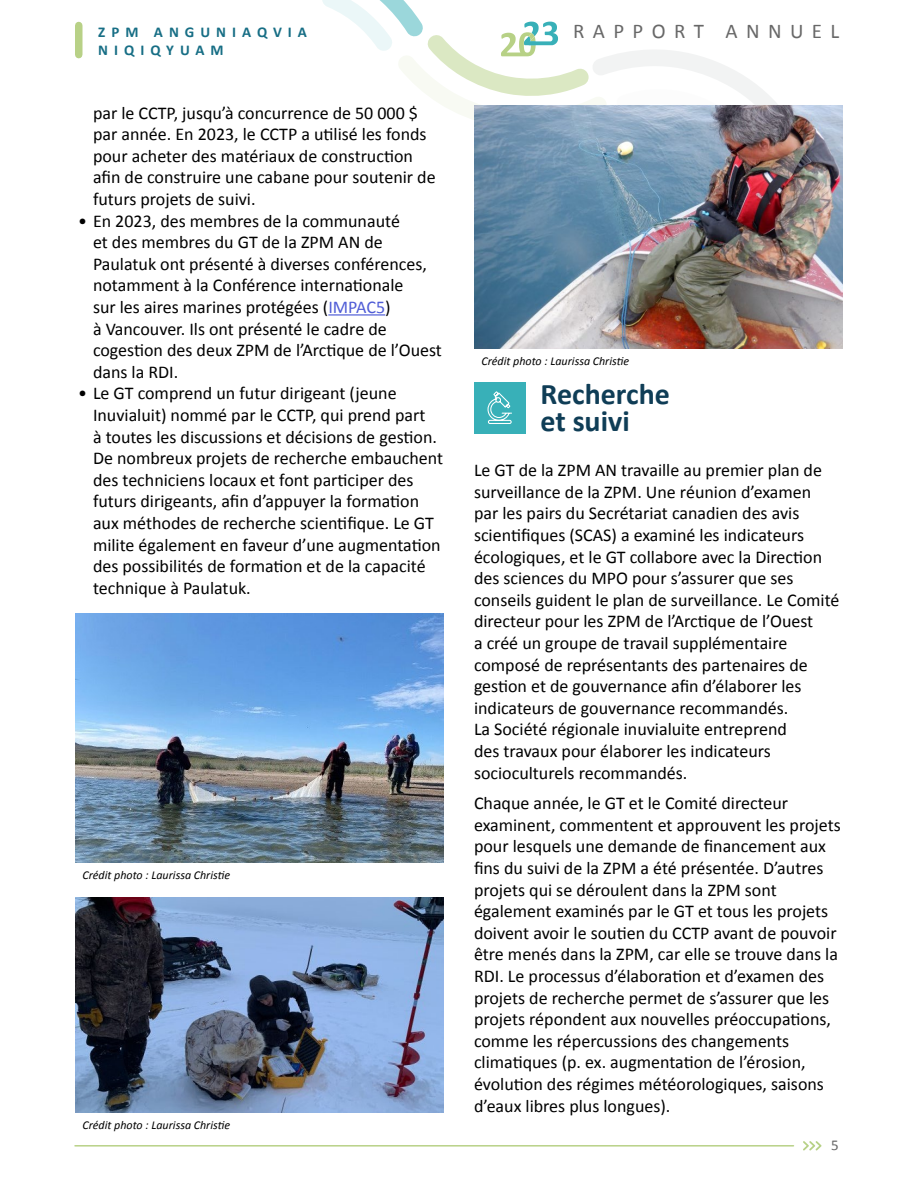
<style>
.page{position:relative;width:918px;height:1188px;background:#fff}
.page>*{position:absolute;margin:0;border:0;box-sizing:border-box;transform-origin:0 0}
.t1{font:700 30px/27px "Calibri";color:#0f3d56}
.t2{font:21px "Calibri";letter-spacing:.4em;color:#686868}
.t3{font:18px/21.6px "Calibri";color:#000}
.t4{font:700 15px "Calibri";letter-spacing:.4em;color:#176e85}
.t5{font:15px "Calibri";color:#686868}
.t6{font:italic 12px "Calibri";color:#000}
.s1{color:#4f5cd6}
</style>
<div class="page">
<hr style="left:75px;top:1145px;width:719px;height:2px;background:#b8d187">
<svg style="left:803px;top:1141px;width:18px;height:9px"></svg>
<svg style="left:322px;top:0;width:456px;height:120px"></svg>
<div style="left:75px;top:26px;width:7px;height:29px;background:#b8d187"></div>
<img style="left:474px;top:105px;width:369px;height:243px">
<img style="left:75px;top:614px;width:369px;height:249px">
<div style="left:474px;top:382px;width:52px;height:52px;background:#38b0b8"></div>
<svg style="left:487px;top:391px;width:25px;height:33px"></svg>
<hr style="left:328px;top:314px;width:57px;height:2px;background:#4f5cd6">
<img style="left:75px;top:898px;width:369px;height:215px">
<p class="t4" style="left:98px;top:21px;width:210px">ZPM ANGUNIAQVIA</p>
<p class="t2" style="left:573px;top:17px;width:268px">RAPPORT ANNUEL</p>
<p class="t4" style="left:98px;top:39px;width:127px">NIQIQYUAM</p>
<p class="t3" style="left:93px;top:101px;width:344px">par le CCTP, jusqu’à concurrence de 50 000 $ par année. En 2023, le CCTP a utilisé les fonds pour acheter des matériaux de construction afin de construire une cabane pour soutenir de futurs projets de suivi.</p>
<p class="t3" style="left:93px;top:209px;width:350px;text-indent:-15px">• En 2023, des membres de la communauté<br>et des membres du GT de la ZPM AN de Paulatuk ont présenté à diverses conférences, notamment à la Conférence internationale<br>sur les aires marines protégées (<span class="s1">IMPAC5</span>)<br>à Vancouver. Ils ont présenté le cadre de cogestion des deux ZPM de l’Arctique de l’Ouest dans la RDI.</p>
<p class="t3" style="left:93px;top:382px;width:352px;text-indent:-15px">• Le GT comprend un futur dirigeant (jeune Inuvialuit) nommé par le CCTP, qui prend part<br>à toutes les discussions et décisions de gestion.<br>De nombreux projets de recherche embauchent des techniciens locaux et font participer des futurs dirigeants, afin d’appuyer la formation aux méthodes de recherche scientifique. Le GT milite également en faveur d’une augmentation des possibilités de formation et de la capacité technique à Paulatuk.</p>
<p class="t6" style="left:82px;top:867px;width:149px">Crédit photo : Laurissa Christie</p>
<p class="t6" style="left:82px;top:1117px;width:149px">Crédit photo : Laurissa Christie</p>
<p class="t6" style="left:482px;top:352px;width:149px">Crédit photo : Laurissa Christie</p>
<h1 class="t1" style="left:541px;top:379px;width:131px">Recherche et suivi</h1>
<p class="t3" style="left:474px;top:459px;width:367px">Le GT de la ZPM AN travaille au premier plan de surveillance de la ZPM. Une réunion d’examen par les pairs du Secrétariat canadien des avis scientifiques (SCAS) a examiné les indicateurs écologiques, et le GT collabore avec la Direction des sciences du MPO pour s’assurer que ses conseils guident le plan de surveillance. Le Comité directeur pour les ZPM de l’Arctique de l’Ouest<br>a créé un groupe de travail supplémentaire composé de représentants des partenaires de gestion et de gouvernance afin d’élaborer les indicateurs de gouvernance recommandés.<br>La Société régionale inuvialuite entreprend<br>des travaux pour élaborer les indicateurs socioculturels recommandés.</p>
<p class="t3" style="left:474px;top:792px;width:368px">Chaque année, le GT et le Comité directeur examinent, commentent et approuvent les projets pour lesquels une demande de financement aux fins du suivi de la ZPM a été présentée. D’autres projets qui se déroulent dans la ZPM sont également examinés par le GT et tous les projets doivent avoir le soutien du CCTP avant de pouvoir être menés dans la ZPM, car elle se trouve dans la RDI. Le processus d’élaboration et d’examen des projets de recherche permet de s’assurer que les projets répondent aux nouvelles préoccupations, comme les répercussions des changements climatiques (p. ex. augmentation de l’érosion, évolution des régimes météorologiques, saisons d’eaux libres plus longues).</p>
<p class="t5" style="left:831px;top:1134px;width:9px">5</p>
</div>
